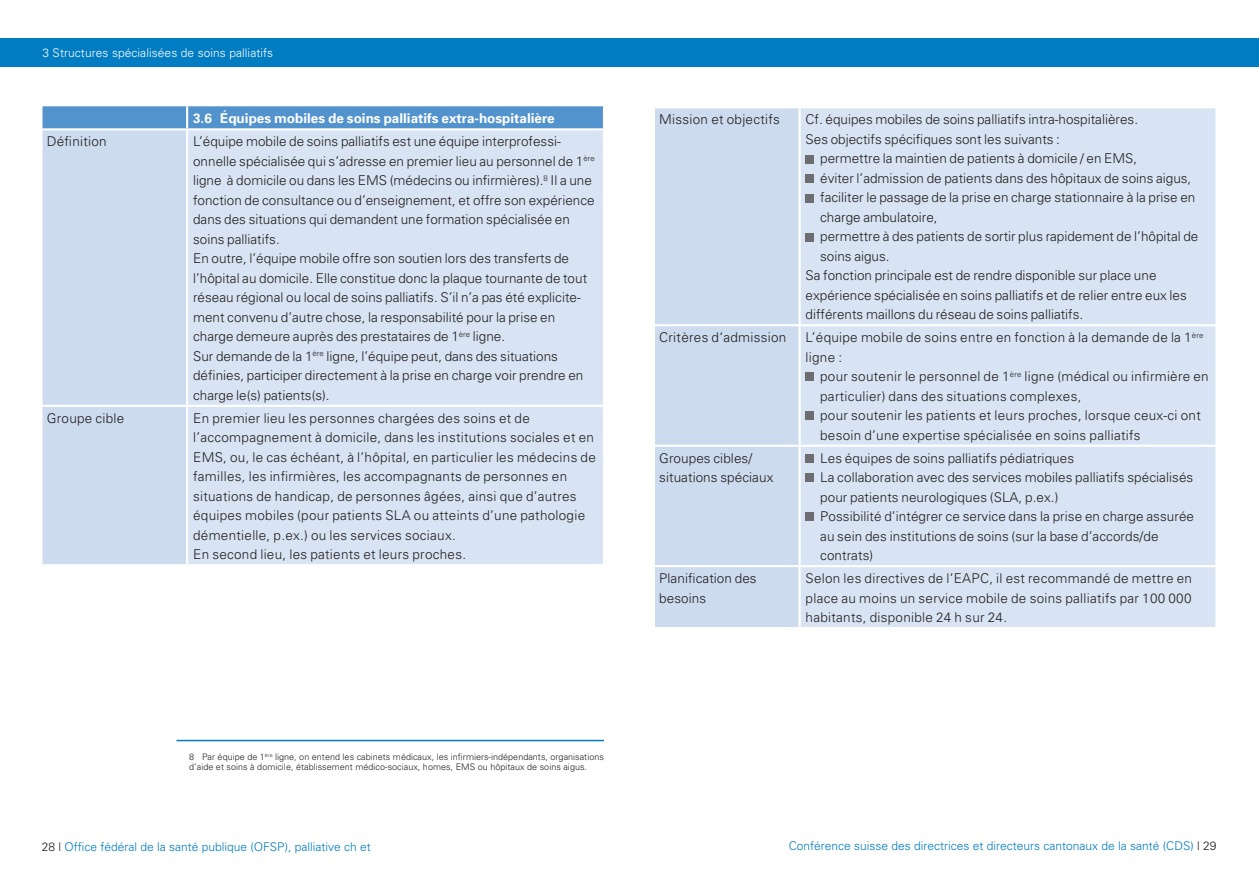
<style>
.page{position:relative;width:1259px;height:893px;background:#fff}
.page>*{position:absolute;margin:0;border:0;box-sizing:border-box;transform-origin:0 0}
.t1{font:300 13.5px/19.5px "Univers";color:#231f20}
.t2{font:300 13.5px/19.5px "Univers";letter-spacing:.02em;color:#231f20}
.t3{font:700 13.5px "Univers";color:#fff}
.t4{font:300 12px "Univers";color:#007cc2}
.t5{font:300 12px "Univers";letter-spacing:.005em;color:#fff}
.t6{font:300 9px/9.8px "Univers";letter-spacing:.005em;color:#231f20}
.s1{color:#231f20}
</style>
<div class="page">
<div style="left:0;top:38px;width:1259px;height:29px;background:#007cc2"></div>
<div style="left:655px;top:108px;width:143px;height:519px;background:#cddbef"></div>
<div style="left:800px;top:108px;width:415px;height:519px;background:#d8e4f3"></div>
<hr style="left:655px;top:324px;width:144px;height:2px;background:#fff">
<hr style="left:799px;top:324px;width:418px;height:2px;background:#fff">
<hr style="left:655px;top:445px;width:144px;height:2px;background:#fff">
<hr style="left:799px;top:445px;width:418px;height:2px;background:#fff">
<hr style="left:655px;top:565px;width:144px;height:2px;background:#fff">
<hr style="left:799px;top:565px;width:418px;height:2px;background:#fff">
<div style="left:805px;top:155px;width:9px;height:8px;background:#6c6d70"></div>
<div style="left:805px;top:174px;width:9px;height:9px;background:#6c6d70"></div>
<div style="left:805px;top:194px;width:9px;height:8px;background:#6c6d70"></div>
<div style="left:805px;top:233px;width:9px;height:8px;background:#6c6d70"></div>
<div style="left:805px;top:373px;width:9px;height:8px;background:#6c6d70"></div>
<div style="left:805px;top:412px;width:9px;height:8px;background:#6c6d70"></div>
<div style="left:805px;top:454px;width:9px;height:9px;background:#6c6d70"></div>
<div style="left:805px;top:474px;width:9px;height:8px;background:#6c6d70"></div>
<div style="left:805px;top:513px;width:9px;height:8px;background:#6c6d70"></div>
<div style="left:43px;top:106px;width:560px;height:22px;background:#5293ce"></div>
<div style="left:43px;top:130px;width:143px;height:434px;background:#cddbef"></div>
<div style="left:188px;top:130px;width:415px;height:434px;background:#d8e4f3"></div>
<hr style="left:186px;top:106px;width:2px;height:22px;background:#fff">
<hr style="left:43px;top:405px;width:144px;height:2px;background:#fff">
<hr style="left:187px;top:405px;width:418px;height:2px;background:#fff">
<hr style="left:176px;top:740px;width:428px;height:1px;background:#007cc2">
<p class="t5" style="left:43px;top:45px;width:232px">3 Structures spécialisées de soins palliatifs</p>
<p class="t3" style="left:193px;top:110px;width:363px">3.6 Équipes mobiles de soins palliatifs extra-hospitalière</p>
<p class="t2" style="left:47px;top:131px;width:61px">Définition</p>
<p class="t1" style="left:193px;top:131px;width:403px">L’équipe mobile de soins palliatifs est une équipe interprofessi&shy;onnelle spécialisée qui s’adresse en premier lieu au personnel de 1<sup>ère </sup>ligne à domicile ou dans les EMS (médecins ou infirmières).<sup>8</sup> Il a une fonction de consultance ou d’enseignement, et offre son expérience dans des situations qui demandent une formation spécialisée en soins palliatifs.<br>En outre, l’équipe mobile offre son soutien lors des transferts de l’hôpital au domicile. Elle constitue donc la plaque tournante de tout réseau régional ou local de soins palliatifs. S’il n’a pas été explicite&shy;ment convenu d’autre chose, la responsabilité pour la prise en charge demeure auprès des prestataires de 1<sup>ère</sup> ligne.<br>Sur demande de la 1<sup>ère</sup> ligne, l’équipe peut, dans des situations définies, participer directement à la prise en charge voir prendre en charge le(s) patients(s).</p>
<p class="t2" style="left:47px;top:408px;width:79px">Groupe cible</p>
<p class="t2" style="left:193px;top:408px;width:404px">En premier lieu les personnes chargées des soins et de l’accompagnement à domicile, dans les institutions sociales et en EMS, ou, le cas échéant, à l’hôpital, en particulier les médecins de familles, les infirmières, les accompagnants de personnes en situations de handicap, de personnes âgées, ainsi que d’autres équipes mobiles (pour patients SLA ou atteints d’une pathologie démentielle, p.ex.) ou les services sociaux.<br>En second lieu, les patients et leurs proches.</p>
<p class="t6" style="left:189px;top:752px;width:416px">8 Par équipe de 1<sup>ère</sup> ligne, on entend les cabinets médicaux, les infirmiers-indépendants, organisations d’aide et soins à domicile, établissement médico-sociaux, homes, EMS ou hôpitaux de soins aigus.</p>
<p class="t2" style="left:659px;top:109px;width:122px">Mission et objectifs</p>
<p class="t1" style="left:805px;top:109px;width:334px">Cf. équipes mobiles de soins palliatifs intra-hospitalières.<br>Ses objectifs spécifiques sont les suivants :</p>
<p class="t1" style="left:820px;top:148px;width:318px">permettre la maintien de patients à domicile / en EMS,</p>
<p class="t1" style="left:820px;top:168px;width:373px">éviter l’admission de patients dans des hôpitaux de soins aigus,</p>
<p class="t1" style="left:820px;top:187px;width:377px">faciliter le passage de la prise en charge stationnaire à la prise en</p>
<p class="t1" style="left:820px;top:207px;width:119px">charge ambulatoire,</p>
<p class="t1" style="left:820px;top:226px;width:380px">permettre à des patients de sortir plus rapidement de l’hôpital de</p>
<p class="t1" style="left:820px;top:246px;width:71px">soins aigus.</p>
<p class="t1" style="left:805px;top:265px;width:352px">Sa fonction principale est de rendre disponible sur place une</p>
<p class="t1" style="left:805px;top:285px;width:383px">expérience spécialisée en soins palliatifs et de relier entre eux les</p>
<p class="t1" style="left:805px;top:304px;width:279px">différents maillons du réseau de soins palliatifs.</p>
<p class="t2" style="left:659px;top:327px;width:129px">Critères d‘admission</p>
<p class="t2" style="left:805px;top:327px;width:399px">L’équipe mobile de soins entre en fonction à la demande de la 1<sup>ère </sup>ligne :</p>
<p class="t2" style="left:820px;top:366px;width:390px">pour soutenir le personnel de 1<sup>ère</sup> ligne (médical ou infirmière en particulier) dans des situations complexes,<br>pour soutenir les patients et leurs proches, lorsque ceux-ci ont besoin d’une expertise spécialisée en soins palliatifs</p>
<p class="t1" style="left:659px;top:448px;width:116px">Groupes cibles/ situations spéciaux</p>
<p class="t1" style="left:820px;top:448px;width:375px">Les équipes de soins palliatifs pédiatriques<br>La collaboration avec des services mobiles palliatifs spécialisés pour patients neurologiques (SLA, p.ex.)<br>Possibilité d’intégrer ce service dans la prise en charge assurée au sein des institutions de soins (sur la base d’accords/de contrats)</p>
<p class="t1" style="left:659px;top:568px;width:99px">Planification des besoins</p>
<p class="t1" style="left:805px;top:568px;width:388px;text-align:justify">Selon les directives de l’EAPC, il est recommandé de mettre en place au moins un service mobile de soins palliatifs par 100 000 habitants, disponible 24 h sur 24.</p>
<p class="t4" style="left:42px;top:839px;width:330px"><span class="s1">28 |</span> Office fédéral de la santé publique (OFSP), palliative ch et</p>
<p class="t4" style="left:788px;top:838px;width:429px">Conférence suisse des directrices et directeurs cantonaux de la santé (CDS) <span class="s1">| 29</span></p>
</div>
